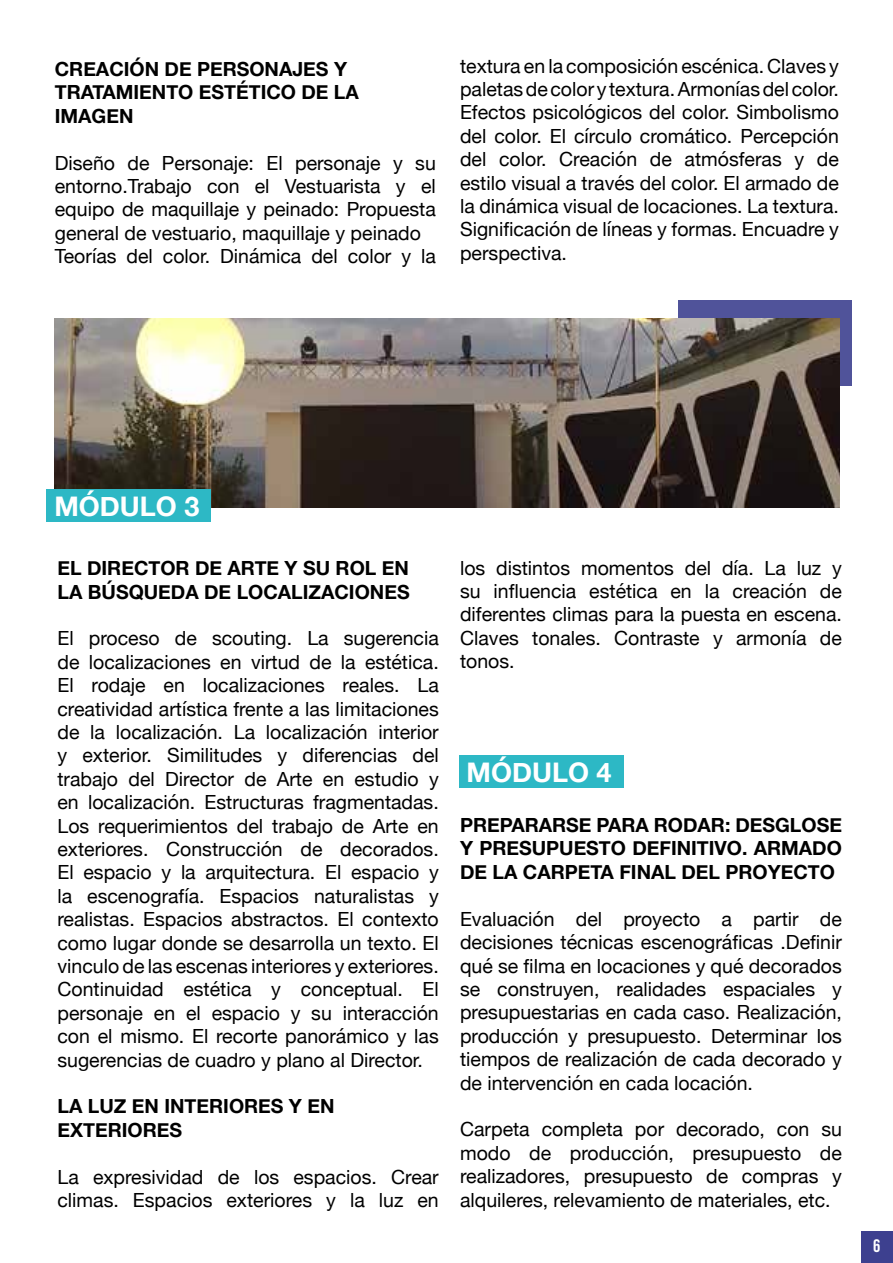
<style>
.page{position:relative;width:893px;height:1263px;background:#fff}
.page>*{position:absolute;margin:0;border:0;box-sizing:border-box;transform-origin:0 0}
.t1{font:700 27px "Helvetica Neue";color:#fff}
.t2{font:19.5px/23.4px "Helvetica Neue";color:#000;text-align:justify}
.t3{font:700 19.5px/23.4px "Helvetica Neue";color:#000}
.t4{font:18px "Bebas Neue";color:#fff}
</style>
<div class="page">
<div style="left:861px;top:1231px;width:32px;height:31px;background:#3d408f"></div>
<div style="left:678px;top:300px;width:174px;height:86px;background:#50539a"></div>
<img style="left:54px;top:318px;width:785px;height:189px">
<div style="left:47px;top:489px;width:164px;height:33px;background:#2db8c5"></div>
<div style="left:459px;top:755px;width:164px;height:33px;background:#2db8c5"></div>
<p class="t3" style="left:55px;top:58px;width:306px">CREACIÓN DE PERSONAJES Y<br>TRATAMIENTO ESTÉTICO DE LA<br>IMAGEN</p>
<p class="t2" style="left:55px;top:152px;width:383px;text-align:left">Diseño de Personaje: El personaje y su entorno. Trabajo con el Vestuarista y el equipo de maquillaje y peinado: Propuesta general de vestuario, maquillaje y peinado Teorías del color. Dinámica del color y la</p>
<p class="t2" style="left:460px;top:55px;width:380px">textura en la composición escénica. Claves y paletas de color y textura. Armonías del color.<br>Efectos psicológicos del color. Simbolismo del color. El círculo cromático. Percepción del color. Creación de atmósferas y de estilo visual a través del color. El armado de la dinámica visual de locaciones. La textura.<br>Significación de líneas y formas. Encuadre y perspectiva.</p>
<h1 class="t1" style="left:54px;top:491px;width:147px">MÓDULO 3</h1>
<p class="t3" style="left:57px;top:557px;width:354px">EL DIRECTOR DE ARTE Y SU ROL EN<br>LA BÚSQUEDA DE LOCALIZACIONES</p>
<p class="t2" style="left:57px;top:628px;width:383px">El proceso de scouting. La sugerencia de localizaciones en virtud de la estética.<br>El rodaje en localizaciones reales. La creatividad artística frente a las limitaciones de la localización. La localización interior y exterior. Similitudes y diferencias del trabajo del Director de Arte en estudio y en localización. Estructuras fragmentadas.<br>Los requerimientos del trabajo de Arte en exteriores. Construcción de decorados.<br>El espacio y la arquitectura. El espacio y la escenografía. Espacios naturalistas y realistas. Espacios abstractos. El contexto como lugar donde se desarrolla un texto. El vinculo de las escenas interiores y exteriores.<br>Continuidad estética y conceptual. El personaje en el espacio y su interacción con el mismo. El recorte panorámico y las sugerencias de cuadro y plano al Director.</p>
<p class="t3" style="left:57px;top:1095px;width:278px">LA LUZ EN INTERIORES Y EN<br>EXTERIORES</p>
<p class="t2" style="left:57px;top:1166px;width:383px">La expresividad de los espacios. Crear climas. Espacios exteriores y la luz en</p>
<p class="t2" style="left:460px;top:557px;width:383px">los distintos momentos del día. La luz y su influencia estética en la creación de diferentes climas para la puesta en escena.<br>Claves tonales. Contraste y armonía de tonos.</p>
<h1 class="t1" style="left:466px;top:757px;width:147px">MÓDULO 4</h1>
<p class="t3" style="left:460px;top:813px;width:383px;text-align:justify">PREPARARSE PARA RODAR: DESGLOSE Y PRESUPUESTO DEFINITIVO. ARMADO DE LA CARPETA FINAL DEL PROYECTO</p>
<p class="t2" style="left:460px;top:908px;width:383px">Evaluación del proyecto a partir de decisiones técnicas escenográficas .Definir qué se filma en locaciones y qué decorados se construyen, realidades espaciales y presupuestarias en cada caso. Realización, producción y presupuesto. Determinar los tiempos de realización de cada decorado y de intervención en cada locación.</p>
<p class="t2" style="left:460px;top:1119px;width:383px">Carpeta completa por decorado, con su modo de producción, presupuesto de realizadores, presupuesto de compras y alquileres, relevamiento de materiales, etc.</p>
<p class="t4" style="left:873px;top:1236px;width:9px">6</p>
</div>
